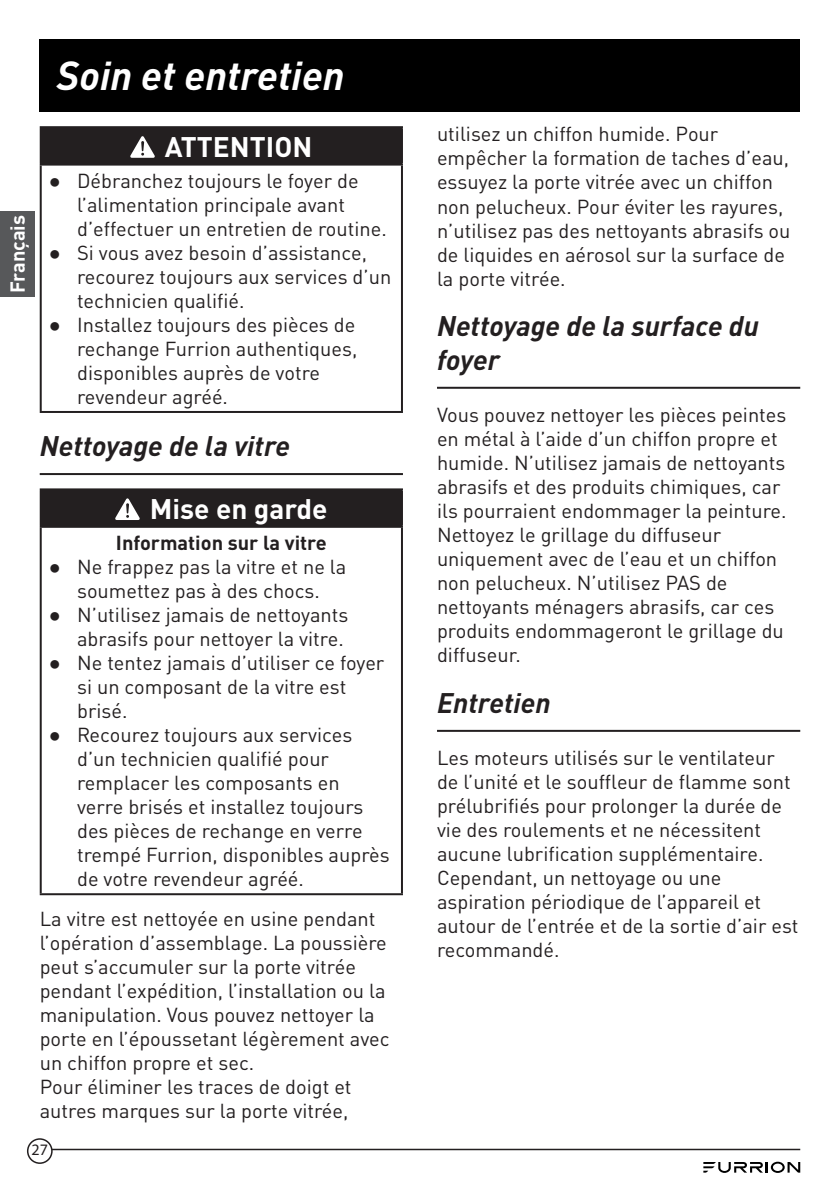
<style>
.page{position:relative;width:840px;height:1191px;background:#fff}
.page>*{position:absolute;margin:0;border:0;box-sizing:border-box;transform-origin:0 0}
.Body_-_Heading{font:italic 700 40px "DIN";color:#fff}
.Body_-_Title{font:italic 700 28px/33.6px "DIN";color:#231f20}
.Body-normal{font:700 28px "DIN Pro";color:#fff}
.Body-normal-2{font:20px/24px "DIN Pro";color:#231f20}
.Body-normal-3{font:700 20px "DIN Pro";color:#231f20}
.t1{font:700 20px "DIN Pro";color:#fff}
.t2{font:16px "Myriad Pro";color:#231f20}
.s1{font-family:"Arial"}
</style>
<div class="page">
<hr style="left:40px;top:1148px;width:759px;height:2px;background:#231f20">
<svg style="left:703px;top:1161px;width:96px;height:11px"></svg>
<div style="left:28px;top:1139px;width:24px;height:24px;background:#fff;border-radius:50%"></div>
<div style="left:27px;top:1138px;width:26px;height:25px;border:2px solid #231f20;border-radius:50%"></div>
<div style="left:39px;top:40px;width:760px;height:72px;background:#000"></div>
<div style="left:0;top:211px;width:34px;height:86px;background:#57585a"></div>
<hr style="left:40px;top:473px;width:363px;height:2px;background:#231f20">
<div style="left:41px;top:127px;width:361px;height:38px;background:#231f20"></div>
<hr style="left:40px;top:126px;width:363px;height:2px;background:#231f20">
<hr style="left:40px;top:128px;width:2px;height:36px;background:#231f20">
<hr style="left:401px;top:128px;width:2px;height:36px;background:#231f20">
<hr style="left:40px;top:164px;width:363px;height:2px;background:#231f20">
<hr style="left:40px;top:166px;width:2px;height:245px;background:#231f20">
<hr style="left:401px;top:166px;width:2px;height:245px;background:#231f20">
<hr style="left:40px;top:411px;width:363px;height:2px;background:#231f20">
<svg style="left:130px;top:136px;width:25px;height:22px"></svg>
<div style="left:41px;top:489px;width:361px;height:38px;background:#231f20"></div>
<hr style="left:40px;top:488px;width:363px;height:2px;background:#231f20">
<hr style="left:40px;top:490px;width:2px;height:36px;background:#231f20">
<hr style="left:401px;top:490px;width:2px;height:36px;background:#231f20">
<hr style="left:40px;top:526px;width:363px;height:2px;background:#231f20">
<hr style="left:40px;top:528px;width:2px;height:365px;background:#231f20">
<hr style="left:401px;top:528px;width:2px;height:365px;background:#231f20">
<hr style="left:40px;top:893px;width:363px;height:2px;background:#231f20">
<svg style="left:115px;top:498px;width:25px;height:22px"></svg>
<hr style="left:437px;top:387px;width:362px;height:2px;background:#231f20">
<hr style="left:437px;top:730px;width:362px;height:2px;background:#231f20">
<p class="Body_-_Heading" style="left:56px;top:50px;width:289px">Soin et entretien</p>
<p class="t1" style="left:4px;top:293px;width:79px;rotate:-90deg">Français</p>
<p class="Body-normal" style="left:165px;top:127px;width:149px">ATTENTION</p>
<p class="Body-normal-2" style="left:77px;top:167px;width:311px;text-indent:-28px"><span class="s1">●</span> Débranchez toujours le foyer de l’alimentation principale avant d’effectuer un entretien de routine.</p>
<p class="Body-normal-2" style="left:77px;top:239px;width:315px;text-indent:-28px"><span class="s1">●</span> Si vous avez besoin d’assistance, recourez toujours aux services d’un technicien qualifié.</p>
<p class="Body-normal-2" style="left:77px;top:311px;width:281px;text-indent:-28px"><span class="s1">●</span> Installez toujours des pièces de rechange Furrion authentiques, disponibles auprès de votre revendeur agréé.</p>
<p class="Body_-_Title" style="left:40px;top:428px;width:252px">Nettoyage de la vitre</p>
<p class="Body-normal" style="left:150px;top:489px;width:179px">Mise en garde</p>
<p class="Body-normal-3" style="left:116px;top:529px;width:212px">Information sur la vitre</p>
<p class="Body-normal-2" style="left:49px;top:553px;width:299px;text-align:center"><span class="s1">●</span> Ne frappez pas la vitre et ne la soumettez pas à des chocs.</p>
<p class="Body-normal-2" style="left:49px;top:601px;width:301px;text-align:right"><span class="s1">●</span> N’utilisez jamais de nettoyants abrasifs pour nettoyer la vitre.</p>
<p class="Body-normal-2" style="left:77px;top:649px;width:308px;text-indent:-28px"><span class="s1">●</span> Ne tentez jamais d’utiliser ce foyer si un composant de la vitre est brisé.</p>
<p class="Body-normal-2" style="left:77px;top:721px;width:314px;text-indent:-28px"><span class="s1">●</span> Recourez toujours aux services d’un technicien qualifié pour remplacer les composants en verre brisés et installez toujours des pièces de rechange en verre trempé Furrion, disponibles auprès de votre revendeur agréé.</p>
<p class="Body-normal-2" style="left:40px;top:905px;width:351px">La vitre est nettoyée en usine pendant l’opération d’assemblage. La poussière peut s’accumuler sur la porte vitrée pendant l’expédition, l’installation ou la manipulation. Vous pouvez nettoyer la porte en l’époussetant légèrement avec un chiffon propre et sec.</p>
<p class="Body-normal-2" style="left:40px;top:1073px;width:313px">Pour éliminer les traces de doigt et autres marques sur la porte vitrée,</p>
<p class="t2" style="left:32px;top:1141px;width:18px">27</p>
<p class="Body-normal-2" style="left:437px;top:121px;width:355px">utilisez un chiffon humide. Pour empêcher la formation de taches d’eau, essuyez la porte vitrée avec un chiffon non pelucheux. Pour éviter les rayures, n’utilisez pas des nettoyants abrasifs ou de liquides en aérosol sur la surface de la porte vitrée.</p>
<p class="Body_-_Title" style="left:437px;top:308px;width:323px">Nettoyage de la surface du foyer</p>
<p class="Body-normal-2" style="left:437px;top:401px;width:351px">Vous pouvez nettoyer les pièces peintes en métal à l’aide d’un chiffon propre et humide. N’utilisez jamais de nettoyants abrasifs et des produits chimiques, car ils pourraient endommager la peinture.</p>
<p class="Body-normal-2" style="left:437px;top:521px;width:348px">Nettoyez le grillage du diffuseur uniquement avec de l’eau et un chiffon non pelucheux. N’utilisez PAS de nettoyants ménagers abrasifs, car ces produits endommageront le grillage du diffuseur.</p>
<p class="Body_-_Title" style="left:437px;top:685px;width:115px">Entretien</p>
<p class="Body-normal-2" style="left:437px;top:744px;width:363px">Les moteurs utilisés sur le ventilateur de l’unité et le souffleur de flamme sont prélubrifiés pour prolonger la durée de vie des roulements et ne nécessitent aucune lubrification supplémentaire.<br>Cependant, un nettoyage ou une aspiration périodique de l’appareil et autour de l’entrée et de la sortie d’air est recommandé.</p>
</div>
